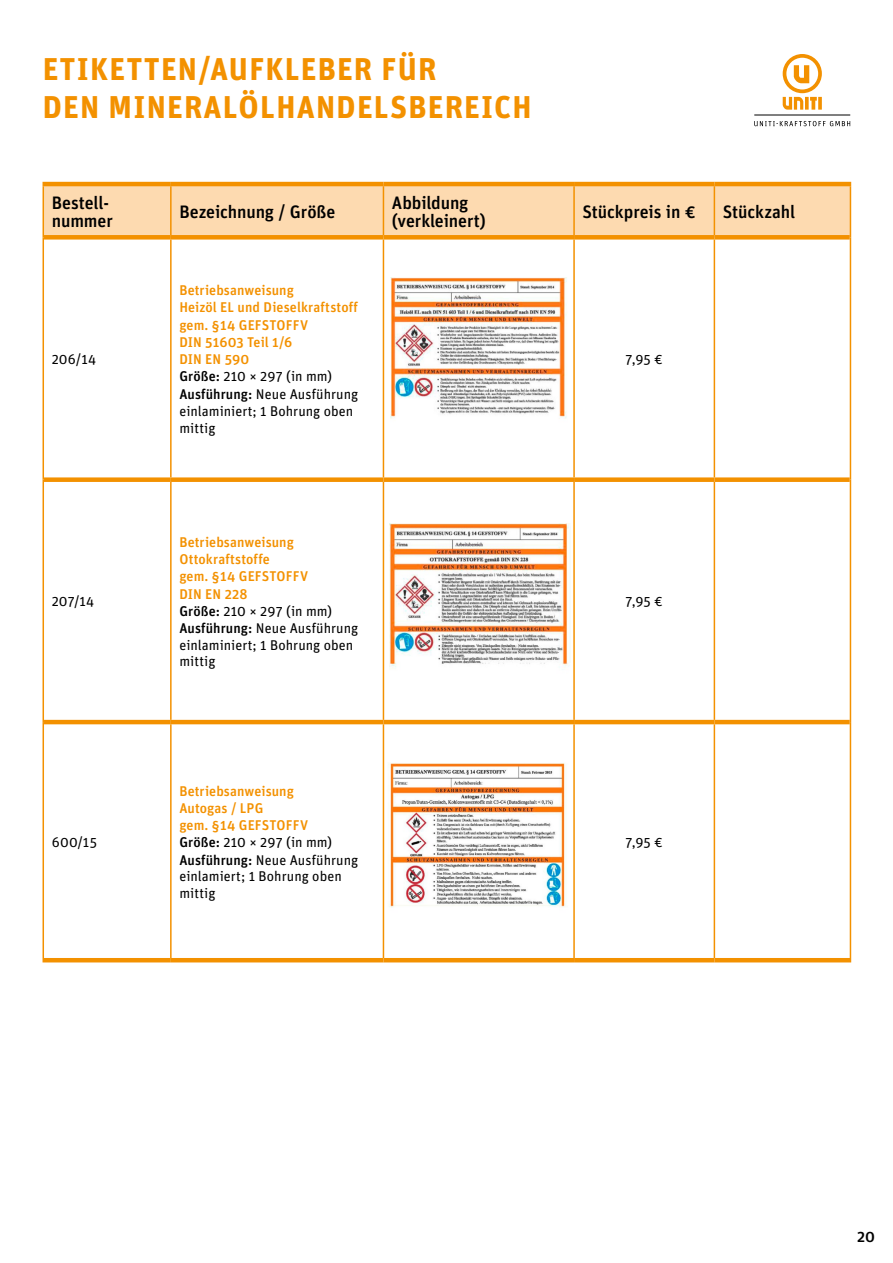
<style>
.page{position:relative;width:893px;height:1263px;background:#fff}
.page>*{position:absolute;margin:0;border:0;box-sizing:border-box;transform-origin:0 0}
.t1{font:700 31.5px/37.5px "Unit OT";letter-spacing:.04em;color:#f39100}
.t2{font:500 18px/18px "Unit OT";letter-spacing:-.01em;color:#000}
.t3{font:500 15.75px "Unit OT";color:#000}
.t4{font:14.1px/17.1px "Unit OT";letter-spacing:.005em;color:#000}
.t5{font:500 14.1px/17.2px "Unit OT";letter-spacing:.005em;color:#f39100}
.s1{color:#000}
.s2{font-weight:400;color:#000}
.s3{font-weight:500;color:#f39100}
.s4{font-weight:500}
</style>
<div class="page">
<div style="left:44px;top:186px;width:806px;height:49px;background:#fddab0"></div>
<hr style="left:170px;top:186px;width:2px;height:49px;background:#f39100">
<hr style="left:383px;top:186px;width:1px;height:49px;background:#f39100">
<hr style="left:573px;top:186px;width:2px;height:49px;background:#f39100">
<hr style="left:714px;top:186px;width:1px;height:49px;background:#f39100">
<hr style="left:170px;top:240px;width:2px;height:237px;background:#f39100">
<hr style="left:383px;top:240px;width:1px;height:237px;background:#f39100">
<hr style="left:573px;top:240px;width:2px;height:237px;background:#f39100">
<hr style="left:714px;top:240px;width:1px;height:237px;background:#f39100">
<hr style="left:170px;top:482px;width:2px;height:238px;background:#f39100">
<hr style="left:383px;top:482px;width:1px;height:238px;background:#f39100">
<hr style="left:573px;top:482px;width:2px;height:238px;background:#f39100">
<hr style="left:714px;top:482px;width:1px;height:238px;background:#f39100">
<hr style="left:170px;top:724px;width:2px;height:234px;background:#f39100">
<hr style="left:383px;top:724px;width:1px;height:234px;background:#f39100">
<hr style="left:573px;top:724px;width:2px;height:234px;background:#f39100">
<hr style="left:714px;top:724px;width:1px;height:234px;background:#f39100">
<hr style="left:43px;top:186px;width:1px;height:51px;background:#f39100">
<hr style="left:850px;top:186px;width:1px;height:51px;background:#f39100">
<hr style="left:43px;top:237px;width:1px;height:243px;background:#f39100">
<hr style="left:850px;top:237px;width:1px;height:243px;background:#f39100">
<hr style="left:43px;top:480px;width:1px;height:242px;background:#f39100">
<hr style="left:850px;top:480px;width:1px;height:242px;background:#f39100">
<hr style="left:43px;top:722px;width:1px;height:236px;background:#f39100">
<hr style="left:850px;top:722px;width:1px;height:236px;background:#f39100">
<hr style="left:43px;top:182px;width:128px;height:4px;background:#f39100">
<hr style="left:171px;top:182px;width:212px;height:4px;background:#f39100">
<hr style="left:383px;top:182px;width:191px;height:4px;background:#f39100">
<hr style="left:574px;top:182px;width:140px;height:4px;background:#f39100">
<hr style="left:714px;top:182px;width:137px;height:4px;background:#f39100">
<div style="left:44px;top:235px;width:127px;height:5px;background:#f39100"></div>
<div style="left:171px;top:235px;width:212px;height:5px;background:#f39100"></div>
<div style="left:383px;top:235px;width:191px;height:5px;background:#f39100"></div>
<div style="left:574px;top:235px;width:140px;height:5px;background:#f39100"></div>
<div style="left:714px;top:235px;width:136px;height:5px;background:#f39100"></div>
<div style="left:44px;top:477px;width:127px;height:5px;background:#f39100"></div>
<div style="left:171px;top:477px;width:212px;height:5px;background:#f39100"></div>
<div style="left:383px;top:477px;width:191px;height:5px;background:#f39100"></div>
<div style="left:574px;top:477px;width:140px;height:5px;background:#f39100"></div>
<div style="left:714px;top:477px;width:136px;height:5px;background:#f39100"></div>
<hr style="left:44px;top:720px;width:127px;height:4px;background:#f39100">
<hr style="left:171px;top:720px;width:212px;height:4px;background:#f39100">
<hr style="left:383px;top:720px;width:191px;height:4px;background:#f39100">
<hr style="left:574px;top:720px;width:140px;height:4px;background:#f39100">
<hr style="left:714px;top:720px;width:136px;height:4px;background:#f39100">
<hr style="left:43px;top:958px;width:128px;height:4px;background:#f39100">
<hr style="left:171px;top:958px;width:212px;height:4px;background:#f39100">
<hr style="left:383px;top:958px;width:191px;height:4px;background:#f39100">
<hr style="left:574px;top:958px;width:140px;height:4px;background:#f39100">
<hr style="left:714px;top:958px;width:137px;height:4px;background:#f39100">
<img style="left:388px;top:763px;width:178px;height:144px">
<img style="left:391px;top:278px;width:176px;height:141px">
<img style="left:390px;top:523px;width:180px;height:145px">
<svg style="left:783px;top:54px;width:39px;height:56px"></svg>
<svg style="left:754px;top:121px;width:96px;height:5px"></svg>
<hr style="left:754px;top:115px;width:96px;height:1px;background:#000">
<h1 class="t1" style="left:43px;top:50px;width:490px">ETIKETTEN/AUFKLEBER FÜR<br>DEN MINERALÖLHANDELSBEREICH</h1>
<p class="t2" style="left:52px;top:193px;width:63px">Bestell&shy;nummer</p>
<p class="t2" style="left:179px;top:202px;width:158px">Bezeichnung / Größe</p>
<p class="t2" style="left:392px;top:193px;width:95px">Abbildung (verkleinert)</p>
<p class="t2" style="left:583px;top:202px;width:115px">Stückpreis in €</p>
<p class="t2" style="left:723px;top:202px;width:74px">Stückzahl</p>
<p class="t4" style="left:52px;top:350px;width:46px">206/14</p>
<p class="t5" style="left:179px;top:281px;width:180px">Betriebsanweisung<br>Heizöl EL und Dieselkraftstoff gem. §14 GEFSTOFFV<br>DIN 51603 Teil 1/6<br>DIN EN 590<br><span class="s1">Größe:</span> <span class="s2">210 × 297 (in mm)<br></span><span class="s1">Ausführung:</span> <span class="s2">Neue Ausführung einlaminiert; 1 Bohrung oben mittig</span></p>
<p class="t4" style="left:626px;top:350px;width:39px">7,95 €</p>
<p class="t4" style="left:52px;top:593px;width:44px">207/14</p>
<p class="t4" style="left:179px;top:533px;width:180px"><span class="s3">Betriebsanweisung<br>Ottokraftstoffe<br>gem. §14 GEFSTOFFV<br>DIN EN 228<br></span><span class="s4">Größe:</span> 210 × 297 (in mm)<br><span class="s4">Ausführung:</span> Neue Ausführung einlaminiert; 1 Bohrung oben mittig</p>
<p class="t4" style="left:626px;top:593px;width:39px">7,95 €</p>
<p class="t4" style="left:52px;top:833px;width:47px">600/15</p>
<p class="t4" style="left:179px;top:782px;width:180px"><span class="s3">Betriebsanweisung<br>Autogas / LPG<br>gem. §14 GEFSTOFFV<br></span><span class="s4">Größe:</span> 210 × 297 (in mm)<br><span class="s4">Ausführung:</span> Neue Ausführung einlamiert; 1 Bohrung oben mittig</p>
<p class="t4" style="left:626px;top:833px;width:39px">7,95 €</p>
<p class="t3" style="left:857px;top:1226px;width:19px">20</p>
</div>
